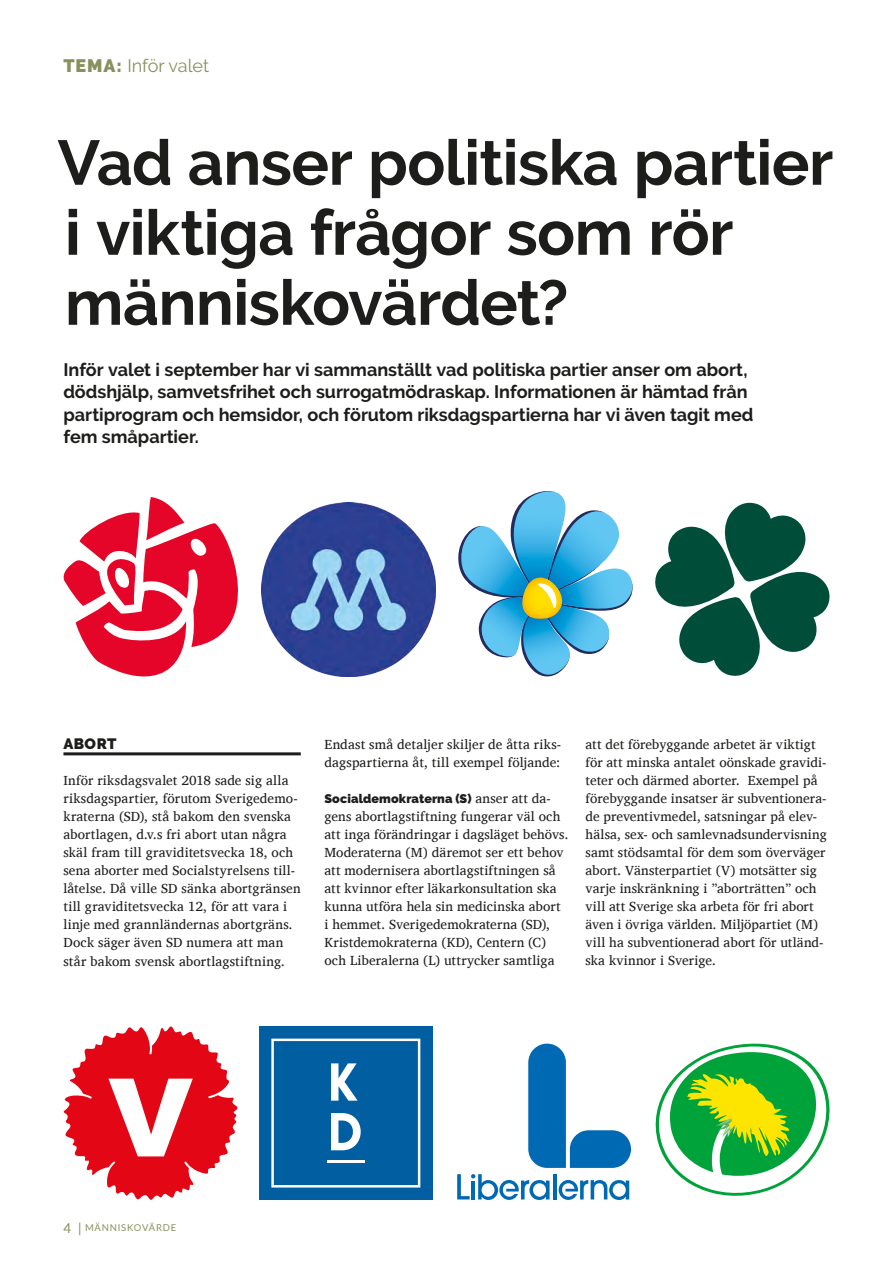
<style>
.page{position:relative;width:893px;height:1263px;background:#fff}
.page>*{position:absolute;margin:0;border:0;box-sizing:border-box;transform-origin:0 0}
._04_Rubrik{font:700 62.85px/69.9px "Raleway";letter-spacing:-.01em;color:#1d1d1b}
._03_Ingress{font:700 18px/22.5px "Raleway";color:#1d1d1b}
.t1{font:18px "Raleway";color:#87915e}
._02_Bröd_-_ej_indrag{font:900 15px "Raleway";letter-spacing:.03em;color:#1d1d1b}
._02_Bröd_-_ej_indrag-2{font:13.5px/18px "Charis SIL";letter-spacing:.01em;color:#1d1d1b}
._02_Bröd_-_ej_indrag-3{font:900 12.45px "Raleway";letter-spacing:.01em;color:#1d1d1b}
.t2{font:9.45px "Lato";letter-spacing:.08em;color:#87915e}
.s1{font-weight:900}
.s2{font-family:"Charis SIL";font-weight:400;font-size:13.5px}
.s3{font-size:13.5px}
</style>
<div class="page">
<hr style="left:63px;top:752px;width:238px;height:3px;background:#1d1d1b">
<svg style="left:63px;top:497px;width:175px;height:180px"></svg>
<img style="left:261px;top:502px;width:174px;height:174px">
<svg style="left:655px;top:502px;width:175px;height:174px"></svg>
<svg style="left:655px;top:1043px;width:175px;height:153px"></svg>
<div style="left:259px;top:1025px;width:173px;height:174px;background:#005ea1"></div>
<svg style="left:271px;top:1038px;width:149px;height:149px"></svg>
<svg style="left:553px;top:1174px;width:3px;height:25px"></svg>
<svg style="left:457px;top:1174px;width:92px;height:25px"></svg>
<svg style="left:558px;top:1180px;width:71px;height:19px"></svg>
<svg style="left:528px;top:1043px;width:102px;height:124px"></svg>
<svg style="left:458px;top:491px;width:175px;height:186px"></svg>
<svg style="left:64px;top:1026px;width:173px;height:173px"></svg>
<p class="t1" style="left:63px;top:55px;width:147px"><span class="s1">TEMA:</span> Inför valet</p>
<p class="_04_Rubrik" style="left:57px;top:128px;width:777px">Vad anser politiska partier i viktiga frågor som rör människovärdet?</p>
<p class="_03_Ingress" style="left:63px;top:358px;width:691px">Inför valet i september har vi sammanställt vad politiska partier anser om abort, dödshjälp, samvetsfrihet och surrogatmödraskap. Informationen är hämtad från partiprogram och hemsidor, och förutom riksdagspartierna har vi även tagit med</p>
<p class="_03_Ingress" style="left:63px;top:426px;width:137px">fem småpartier.</p>
<p class="_02_Bröd_-_ej_indrag" style="left:63px;top:735px;width:54px">ABORT</p>
<p class="_02_Bröd_-_ej_indrag-2" style="left:63px;top:771px;width:239px">Inför riksdagsvalet 2018 sade sig alla riksdagspartier, förutom Sverigedemo&shy;kraterna (SD), stå bakom den svenska abortlagen, d.v.s fri abort utan några skäl fram till graviditetsvecka 18, och sena aborter med Socialstyrelsens til - låtelse. Då ville SD sänka abortgränsen till graviditetsvecka 12, för att vara i linje med grannländernas abortgräns.<br>Dock säger även SD numera att man står bakom svensk abortlagstiftning.</p>
<p class="_02_Bröd_-_ej_indrag-2" style="left:324px;top:735px;width:238px">Endast små detaljer skiljer de åtta riks&shy;dagspartierna åt, till exempel följande:</p>
<p class="_02_Bröd_-_ej_indrag-3" style="left:324px;top:791px;width:228px">Socialdemokraterna (S) <span class="s2">anser att da-</span></p>
<p class="_02_Bröd_-_ej_indrag-2" style="left:324px;top:807px;width:245px">gens abortlagstiftning fungerar väl och att inga förändringar i dagsläget behövs.<br>Moderaterna (M) däremot ser ett behov att modernisera abortlagstiftningen så att kvinnor efter läkarkonsultation ska kunna utföra hela sin medicinska abort<br>i hemmet. Sverigedemokraterna (SD), Kristdemokraterna (KD), Centern (C) och Liberalerna (L) uttrycker samtliga</p>
<p class="_02_Bröd_-_ej_indrag-2" style="left:585px;top:735px;width:243px">att det förebyggande arbetet är viktigt för att minska antalet oönskade gravidi&shy;teter och därmed aborter. Exempel på förebyggande insatser är subventionera&shy;de preventivmedel, satsningar på elev&shy;hälsa, sex- och samlevnadsundervisning samt stödsamtal för dem som överväger abort. Vänsterpartiet (V) motsätter sig varje inskränkning i ”aborträtten” och vill att Sverige ska arbeta för fri abort även i övriga världen. Miljöpartiet (M) vill ha subventionerad abort för utländ&shy;ska kvinnor i Sverige.</p>
<p class="t2" style="left:63px;top:1220px;width:114px"><span class="s3">4</span> <span class="s3">|</span> MÄNNISKOVÄRDE</p>
</div>
